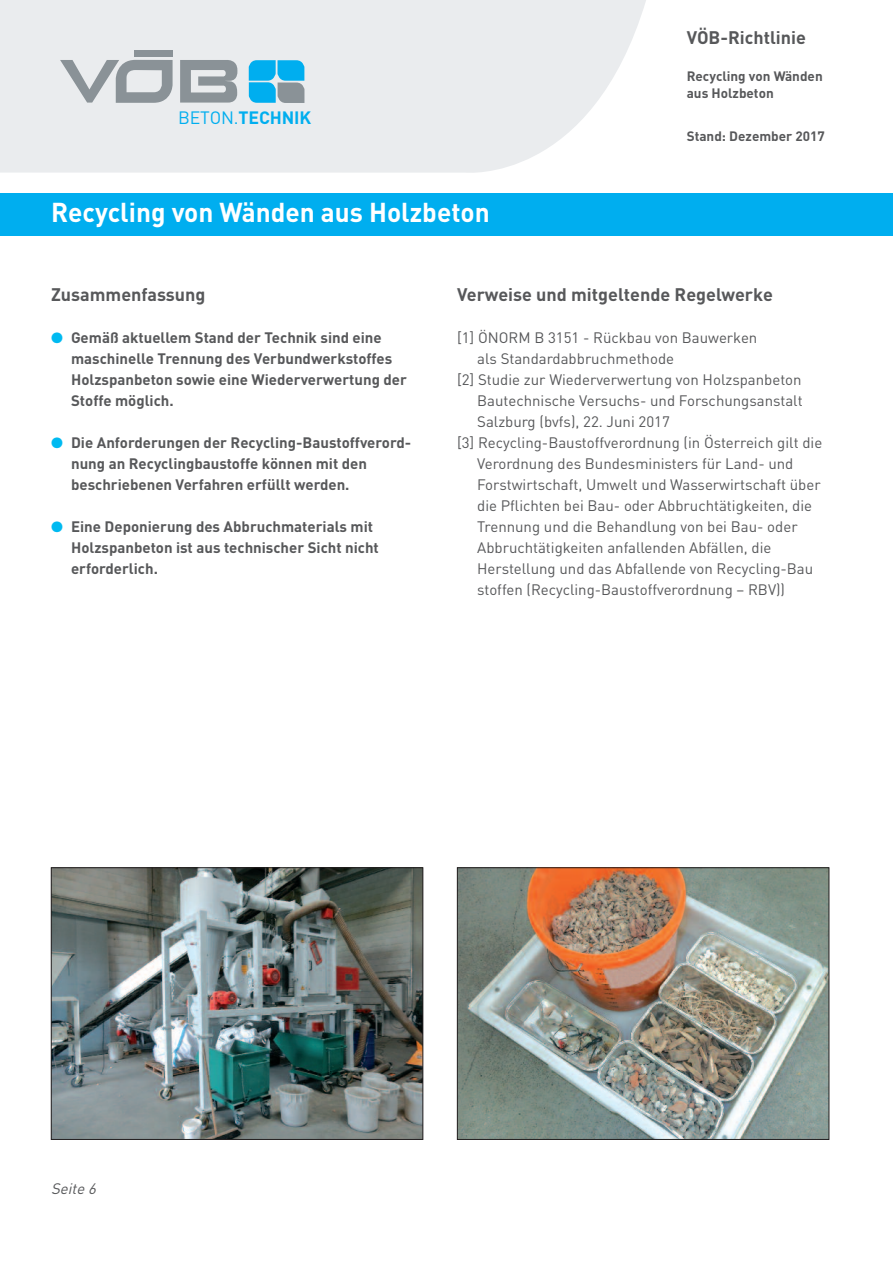
<style>
.page{position:relative;width:893px;height:1263px;background:#fff}
.page>*{position:absolute;margin:0;border:0;box-sizing:border-box;transform-origin:0 0}
.t1{font:700 27px "DINOT";color:#fff}
.t2{font:700 18px "DINOT";color:#57585a}
.t3{font:700 17.7px "DINOT";letter-spacing:-.01em;color:#00aeef}
.t4{font:15px "DINOT";color:#57585a}
.t5{font:700 15px/21px "DINOT";color:#57585a}
.t6{font:italic 15px "DINOT";color:#57585a}
.t7{font:700 13.5px/16.5px "DINOT";color:#57585a}
.s1{font-weight:400}
.s2{color:#00baf1}
</style>
<div class="page">
<svg style="left:0;top:0;width:646px;height:173px;fill:#eaecee"></svg>
<div style="left:134px;top:51px;width:38px;height:6px;background:#8a9297"></div>
<svg style="left:180px;top:60px;width:59px;height:43px"></svg>
<svg style="left:60px;top:60px;width:113px;height:43px"></svg>
<svg style="left:249px;top:60px;width:55px;height:43px"></svg>
<div style="left:0;top:193px;width:893px;height:43px;background:#00aeef"></div>
<img style="left:53px;top:869px;width:368px;height:269px">
<div style="left:51px;top:867px;width:372px;height:273px;border:1px solid #231f20"></div>
<img style="left:459px;top:869px;width:368px;height:269px">
<div style="left:457px;top:867px;width:372px;height:273px;border:1px solid #231f20"></div>
<p class="t3" style="left:178px;top:111px;width:134px"><span class="s1">BETON.</span>TECHNIK</p>
<h1 class="t1" style="left:51px;top:203px;width:440px">Recycling von Wänden aus Holzbeton</h1>
<p class="t2" style="left:687px;top:31px;width:121px">VÖB-Richtlinie</p>
<p class="t7" style="left:687px;top:70px;width:137px">Recycling von Wänden aus Holzbeton</p>
<p class="t7" style="left:687px;top:129px;width:140px">Stand: Dezember 2017</p>
<p class="t2" style="left:51px;top:288px;width:156px">Zusammenfassung</p>
<p class="t5" style="left:71px;top:328px;width:337px;text-indent:-20px"><span class="s2">●</span> Gemäß aktuellem Stand der Technik sind eine maschinelle Trennung des Verbundwerkstoffes Holzspanbeton sowie eine Wiederverwertung der Stoffe möglich.</p>
<p class="t5" style="left:71px;top:433px;width:342px;text-indent:-20px"><span class="s2">●</span> Die Anforderungen der Recycling-Baustoffverord&shy;nung an Recyclingbaustoffe können mit den beschriebenen Verfahren erfüllt werden.</p>
<p class="t5" style="left:71px;top:517px;width:309px;text-indent:-20px"><span class="s2">●</span> Eine Deponierung des Abbruchmaterials mit<br>Holzspanbeton ist aus technischer Sicht nicht erforderlich.</p>
<p class="t2" style="left:457px;top:288px;width:317px">Verweise und mitgeltende Regelwerke</p>
<p class="t4" style="left:457px;top:332px;width:302px">[1] ÖNORM B 3151 - Rückbau von Bauwerken</p>
<p class="t4" style="left:477px;top:353px;width:198px">als Standardabbruchmethode</p>
<p class="t4" style="left:457px;top:374px;width:346px">[2] Studie zur Wiederverwertung von Holzspanbeton</p>
<p class="t4" style="left:477px;top:395px;width:327px">Bautechnische Versuchs- und Forschungsanstalt</p>
<p class="t4" style="left:477px;top:416px;width:194px">Salzburg (bvfs), 22. Juni 2017</p>
<p class="t4" style="left:457px;top:437px;width:367px">[3] Recycling-Baustoffverordnung (in Österreich gilt die</p>
<p class="t4" style="left:477px;top:458px;width:318px">Verordnung des Bundesministers für Land- und</p>
<p class="t4" style="left:477px;top:479px;width:345px">Forstwirtschaft, Umwelt und Wasserwirtschaft über</p>
<p class="t4" style="left:477px;top:500px;width:336px">die Pflichten bei Bau- oder Abbruchtätigkeiten, die</p>
<p class="t4" style="left:477px;top:521px;width:322px">Trennung und die Behandlung von bei Bau- oder</p>
<p class="t4" style="left:477px;top:542px;width:296px">Abbruchtätigkeiten anfallenden Abfällen, die</p>
<p class="t4" style="left:477px;top:563px;width:338px">Herstellung und das Abfallende von Recycling-Bau</p>
<p class="t4" style="left:477px;top:584px;width:309px">stoffen (Recycling-Baustoffverordnung – RBV))</p>
<p class="t6" style="left:51px;top:1183px;width:49px">Seite 6</p>
</div>
